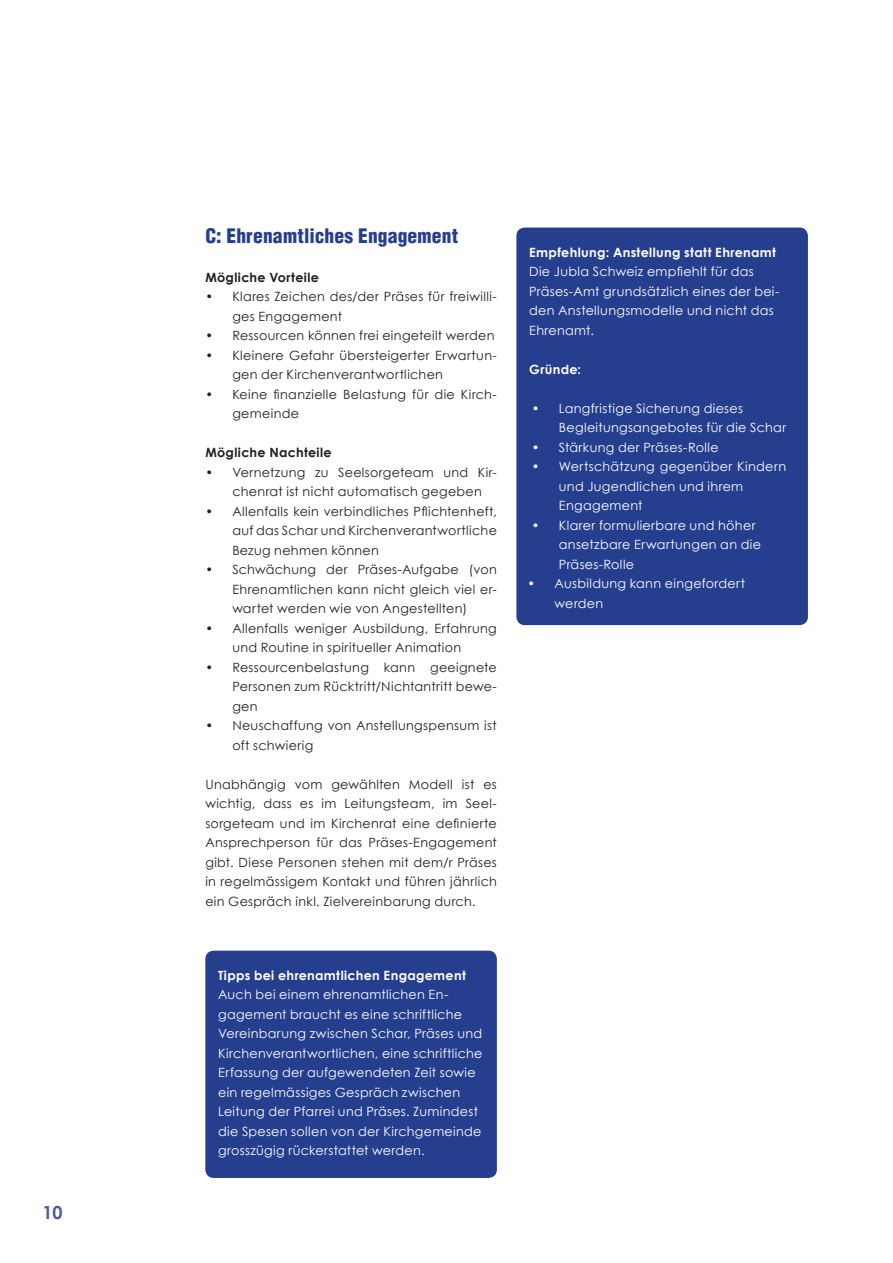
<style>
.page{position:relative;width:893px;height:1263px;background:#fff}
.page>*{position:absolute;margin:0;border:0;box-sizing:border-box;transform-origin:0 0}
.t1{font:900 condensed 19.5px "Helvetica LT Std";letter-spacing:.005em;color:#253f8e}
.t2{font:700 18px "Century Gothic";color:#4d5a9e}
.t3{font:12.75px/19.5px "Century Gothic";letter-spacing:.025em;color:#231f20}
.t4{font:12.75px/19.5px "Century Gothic";letter-spacing:.025em;color:#fff}
.t5{font:700 12.75px "Century Gothic";letter-spacing:.025em;color:#fff}
.t6{font:700 12.75px "Century Gothic";letter-spacing:.025em;color:#231f20}
</style>
<div class="page">
<div style="left:205px;top:951px;width:292px;height:227px;background:#253f8e;border-radius:9px"></div>
<div style="left:516px;top:228px;width:292px;height:397px;background:#253f8e;border-radius:9px"></div>
<h2 class="t2" style="left:43px;top:1201px;width:22px">10</h2>
<h1 class="t1" style="left:205px;top:223px;width:254px">C: Ehrenamtliches Engagement</h1>
<p class="t6" style="left:205px;top:269px;width:115px">Mögliche Vorteile</p>
<p class="t3" style="left:232px;top:286px;width:266px;text-indent:-27px">• Klares Zeichen des/der Präses für freiwilli&shy;ges Engagement</p>
<p class="t3" style="left:205px;top:325px;width:291px">• Ressourcen können frei eingeteilt werden</p>
<p class="t3" style="left:232px;top:345px;width:266px;text-indent:-27px">• Kleinere Gefahr übersteigerter Erwartun&shy;gen der Kirchenverantwortlichen</p>
<p class="t3" style="left:232px;top:384px;width:266px;text-indent:-27px">• Keine finanzielle Belastung für die Kirch&shy;gemeinde</p>
<p class="t6" style="left:205px;top:444px;width:128px">Mögliche Nachteile</p>
<p class="t3" style="left:232px;top:462px;width:266px;text-indent:-27px">• Vernetzung zu Seelsorgeteam und Kir&shy;chenrat ist nicht automatisch gegeben</p>
<p class="t3" style="left:232px;top:501px;width:266px;text-align:justify;text-indent:-27px">• Allenfalls kein verbindliches Pflichtenheft, auf das Schar und Kirchenverantwortliche Bezug nehmen können</p>
<p class="t3" style="left:232px;top:559px;width:266px;text-align:justify;text-indent:-27px">• Schwächung der Präses-Aufgabe (von Ehrenamtlichen kann nicht gleich viel er&shy;wartet werden wie von Angestellten)</p>
<p class="t3" style="left:232px;top:618px;width:266px;text-indent:-27px">• Allenfalls weniger Ausbildung, Erfahrung und Routine in spiritueller Animation</p>
<p class="t3" style="left:232px;top:657px;width:266px;text-align:justify;text-indent:-27px">• Ressourcenbelastung kann geeignete Personen zum Rücktritt/Nichtantritt bewe&shy;gen</p>
<p class="t3" style="left:232px;top:715px;width:266px;text-indent:-27px">• Neuschaffung von Anstellungspensum ist oft schwierig</p>
<p class="t3" style="left:205px;top:774px;width:293px;text-align:justify">Unabhängig vom gewählten Modell ist es wichtig, dass es im Leitungsteam, im Seel&shy;sorgeteam und im Kirchenrat eine definierte Ansprechperson für das Präses-Engagement gibt. Diese Personen stehen mit dem/r Präses in regelmässigem Kontakt und führen jährlich ein Gespräch inkl. Zielvereinbarung durch.</p>
<p class="t5" style="left:218px;top:967px;width:249px">Tipps bei ehrenamtlichen Engagement</p>
<p class="t4" style="left:218px;top:984px;width:266px">Auch bei einem ehrenamtlichen En&shy;gagement braucht es eine schriftliche Vereinbarung zwischen Schar, Präses und Kirchenverantwortlichen, eine schriftliche Erfassung der aufgewendeten Zeit sowie ein regelmässiges Gespräch zwischen Leitung der Pfarrei und Präses. Zumindest die Spesen sollen von der Kirchgemeinde grosszügig rückerstattet werden.</p>
<p class="t5" style="left:529px;top:244px;width:248px">Empfehlung: Anstellung statt Ehrenamt</p>
<p class="t4" style="left:529px;top:261px;width:252px">Die Jubla Schweiz empfiehlt für das<br>Präses-Amt grundsätzlich eines der bei&shy;den Anstellungsmodelle und nicht das<br>Ehrenamt.</p>
<p class="t5" style="left:529px;top:361px;width:53px">Gründe:</p>
<p class="t4" style="left:559px;top:398px;width:229px;text-indent:-27px">• Langfristige Sicherung dieses<br>Begleitungsangebotes für die Schar</p>
<p class="t4" style="left:532px;top:437px;width:188px">• Stärkung der Präses-Rolle</p>
<p class="t4" style="left:559px;top:456px;width:229px;text-indent:-27px">• Wertschätzung gegenüber Kindern und Jugendlichen und ihrem<br>Engagement</p>
<p class="t4" style="left:559px;top:515px;width:204px;text-indent:-27px">• Klarer formulierbare und höher ansetzbare Erwartungen an die<br>Präses-Rolle</p>
<p class="t4" style="left:555px;top:573px;width:192px;text-indent:-27px">• Ausbildung kann eingefordert werden</p>
</div>
